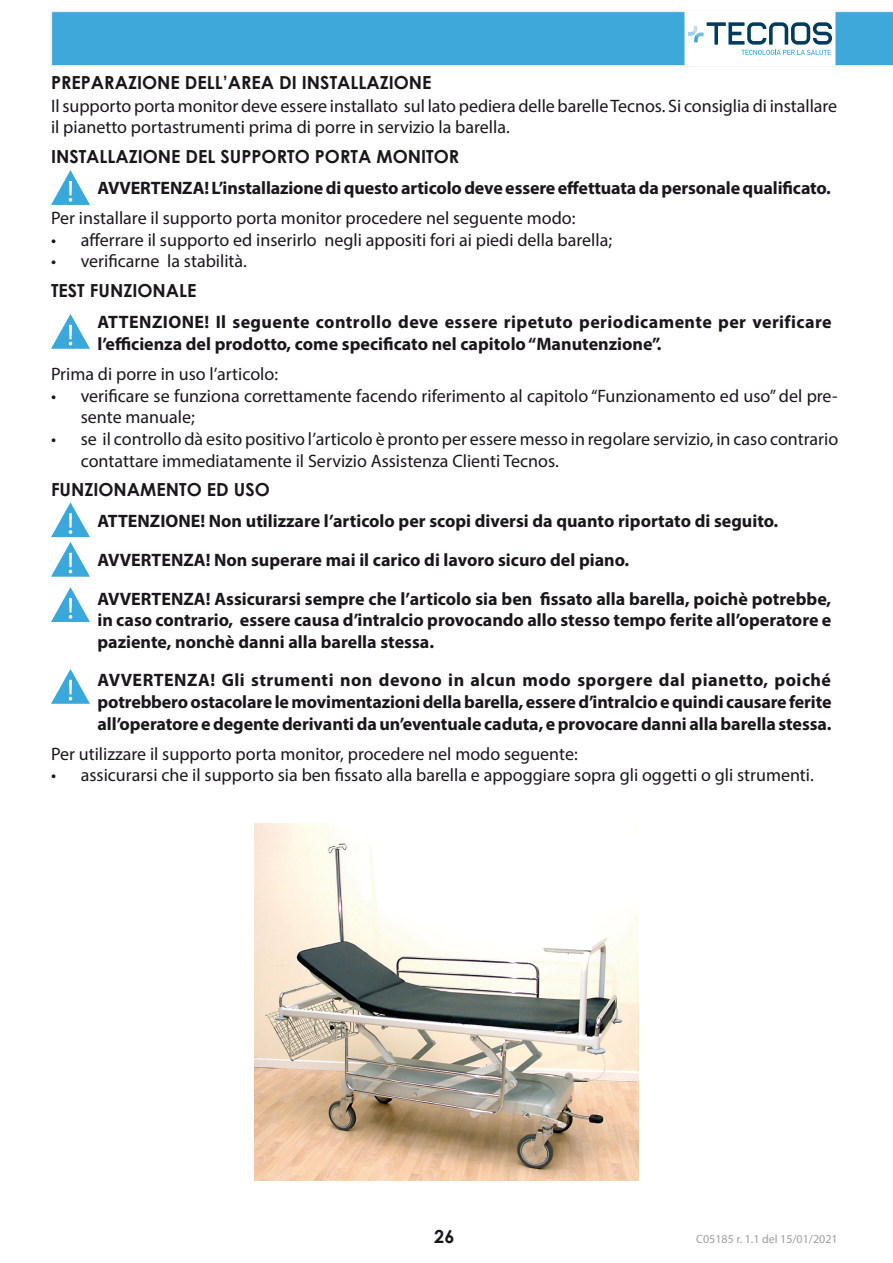
<style>
.page{position:relative;width:893px;height:1263px;background:#fff}
.page>*{position:absolute;margin:0;border:0;box-sizing:border-box;transform-origin:0 0}
.t1{font:700 18px/21.6px "Myriad Pro";color:#1a171c}
.t2{font:18px/21.6px "Myriad Pro";color:#1a171c}
.t3{font:700 18px "Century Gothic";color:#1a171c}
.t4{font:12px "Myriad Pro";color:#9d9ea0}
</style>
<div class="page">
<svg style="left:51px;top:11px;width:842px;height:56px;background:#48acdc"></svg>
<div style="left:684px;top:11px;width:151px;height:55px;background:#fff"></div>
<svg style="left:688px;top:22px;width:144px;height:33px"></svg>
<img style="left:254px;top:823px;width:385px;height:357px">
<svg style="left:51px;top:170px;width:39px;height:35px"></svg>
<svg style="left:51px;top:314px;width:39px;height:35px"></svg>
<svg style="left:51px;top:502px;width:39px;height:75px"></svg>
<svg style="left:51px;top:587px;width:39px;height:35px"></svg>
<svg style="left:51px;top:669px;width:39px;height:35px"></svg>
<p class="t3" style="left:51px;top:69px;width:382px">PREPARAZIONE DELL’AREA DI INSTALLAZIONE</p>
<p class="t2" style="left:51px;top:95px;width:788px">Il supporto porta monitor deve essere installato sul lato pediera delle barelle Tecnos. Si consiglia di installare il pianetto portastrumenti prima di porre in servizio la barella.</p>
<p class="t3" style="left:51px;top:143px;width:410px">INSTALLAZIONE DEL SUPPORTO PORTA MONITOR</p>
<p class="t1" style="left:98px;top:177px;width:735px">AVVERTENZA! L’installazione di questo articolo deve essere effettuata da personale qualificato.</p>
<p class="t2" style="left:51px;top:207px;width:526px">Per installare il supporto porta monitor procedere nel seguente modo:</p>
<p class="t2" style="left:51px;top:229px;width:563px">• afferrare il supporto ed inserirlo negli appositi fori ai piedi della barella;</p>
<p class="t2" style="left:51px;top:250px;width:197px">• verificarne la stabilità.</p>
<p class="t3" style="left:51px;top:277px;width:147px">TEST FUNZIONALE</p>
<p class="t1" style="left:98px;top:311px;width:736px">ATTENZIONE! Il seguente controllo deve essere ripetuto periodicamente per verificare l’efficienza del prodotto, come specificato nel capitolo “Manutenzione”.</p>
<p class="t2" style="left:51px;top:363px;width:229px">Prima di porre in uso l’articolo:</p>
<p class="t2" style="left:81px;top:385px;width:758px;text-indent:-30px">• verificare se funziona correttamente facendo riferimento al capitolo “Funzionamento ed uso” del pre&shy;sente manuale;</p>
<p class="t2" style="left:81px;top:428px;width:759px;text-indent:-30px">• se il controllo dà esito positivo l’articolo è pronto per essere messo in regolare servizio, in caso contrario contattare immediatamente il Servizio Assistenza Clienti Tecnos.</p>
<p class="t3" style="left:51px;top:476px;width:220px">FUNZIONAMENTO ED USO</p>
<p class="t1" style="left:98px;top:501px;width:735px;line-height:38.5px">ATTENZIONE! Non utilizzare l’articolo per scopi diversi da quanto riportato di seguito.<br>AVVERTENZA! Non superare mai il carico di lavoro sicuro del piano.<br>AVVERTENZA! Assicurarsi sempre che l’articolo sia ben fissato alla barella, poichè potrebbe,</p>
<p class="t1" style="left:98px;top:609px;width:735px">in caso contrario, essere causa d’intralcio provocando allo stesso tempo ferite all’operatore e paziente, nonchè danni alla barella stessa.</p>
<p class="t1" style="left:98px;top:669px;width:736px;text-align:justify">AVVERTENZA! Gli strumenti non devono in alcun modo sporgere dal pianetto, poiché potrebbero ostacolare le movimentazioni della barella, essere d’intralcio e quindi causare ferite all’operatore e degente derivanti da un’eventuale caduta, e provocare danni alla barella stessa.</p>
<p class="t2" style="left:51px;top:743px;width:528px">Per utilizzare il supporto porta monitor, procedere nel modo seguente:</p>
<p class="t2" style="left:51px;top:764px;width:764px">• assicurarsi che il supporto sia ben fissato alla barella e appoggiare sopra gli oggetti o gli strumenti.</p>
<p class="t3" style="left:434px;top:1222px;width:22px">26</p>
<p class="t4" style="left:696px;top:1231px;width:143px">C05185 r. 1.1 del 15/01/2021</p>
</div>
